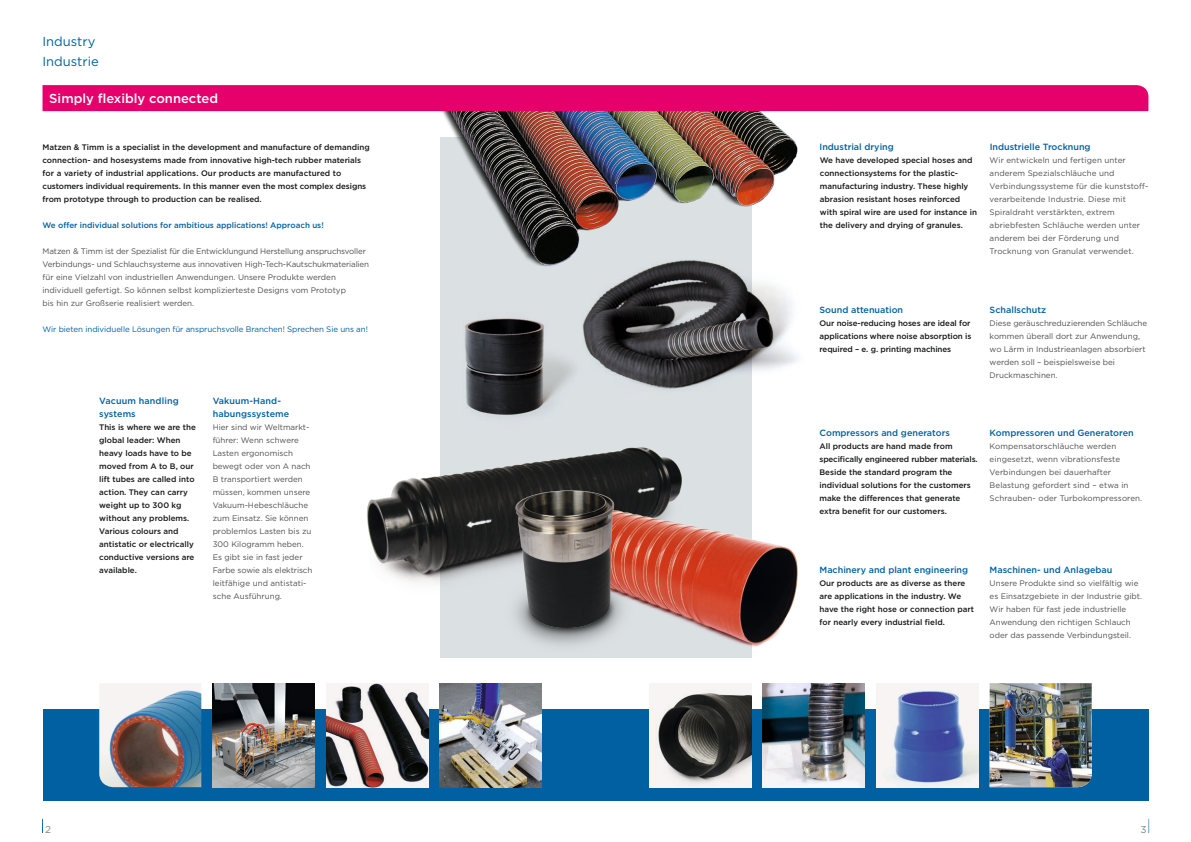
<style>
.page{position:relative;width:1191px;height:842px;background:#fff}
.page>*{position:absolute;margin:0;border:0;box-sizing:border-box;transform-origin:0 0}
.t1{font:500 13px "Gotham";color:#fff}
.t2{font:13px/19.5px "Gotham";color:#0060a1}
.t3{font:10px "Gotham";color:#818281}
.t4{font:500 9px/13px "Gotham";color:#0060a1}
.t5{font:8px/13px "Gotham";color:#4e4e4d}
.t6{font:500 8px/13px "Gotham";color:#151616}
.t7{font:8px "Gotham";letter-spacing:-.01em;color:#0060a1}
.t8{font:500 8px "Gotham";color:#0060a1}
</style>
<div class="page">
<div style="left:439px;top:137px;width:312px;height:520px;background:#dbe0e3"></div>
<div style="left:43px;top:709px;width:1105px;height:91px;background:#0060a1"></div>
<svg style="left:42px;top:818px;width:1px;height:15px"></svg>
<svg style="left:1148px;top:818px;width:2px;height:15px"></svg>
<img style="left:99px;top:683px;width:102px;height:104px">
<img style="left:326px;top:683px;width:102px;height:104px">
<img style="left:439px;top:683px;width:102px;height:104px">
<img style="left:213px;top:683px;width:102px;height:104px">
<img style="left:989px;top:683px;width:102px;height:104px">
<img style="left:876px;top:683px;width:102px;height:104px">
<img style="left:763px;top:683px;width:102px;height:104px">
<img style="left:649px;top:683px;width:102px;height:104px">
<img style="left:425px;top:111px;width:399px;height:112px">
<img style="left:425px;top:222px;width:173px;height:207px">
<img style="left:367px;top:429px;width:315px;height:154px">
<img style="left:653px;top:488px;width:145px;height:170px">
<img style="left:476px;top:429px;width:177px;height:229px">
<img style="left:476px;top:418px;width:170px;height:223px">
<div style="left:43px;top:85px;width:1105px;height:26px;background:#e5006b"></div>
<img style="left:569px;top:223px;width:230px;height:180px">
<h1 class="t2" style="left:43px;top:31px;width:58px">Industry<br>Industrie</h1>
<h1 class="t1" style="left:49px;top:90px;width:170px">Simply flexibly connected</h1>
<p class="t6" style="left:43px;top:141px;width:329px">Matzen &amp; Timm is a specialist in the development and manufacture of demanding connection- and hosesystems made from innovative high-tech rubber materials for a variety of industrial applications. Our products are manufactured to customers individual requirements. In this manner even the most complex designs from prototype through to production can be realised.</p>
<p class="t8" style="left:43px;top:220px;width:283px">We offer individual solutions for ambitious applications! Approach us!</p>
<p class="t5" style="left:43px;top:245px;width:328px">Matzen &amp; Timm ist der Spezialist für die Entwicklungund Herstellung anspruchsvoller Verbindungs- und Schlauchsysteme aus innovativen High-Tech-Kautschukmaterialien für eine Vielzahl von industriellen Anwendungen. Unsere Produkte werden individuell gefertigt. So können selbst komplizierteste Designs vom Prototyp<br>bis hin zur Großserie realisiert werden.</p>
<p class="t7" style="left:43px;top:324px;width:327px">Wir bieten individuelle Lösungen für anspruchsvolle Branchen! Sprechen Sie uns an!</p>
<p class="t4" style="left:99px;top:394px;width:81px">Vacuum handling systems</p>
<p class="t4" style="left:213px;top:394px;width:78px">Vakuum-Hand&shy;habungssysteme</p>
<p class="t6" style="left:99px;top:420px;width:98px">This is where we are the global leader: When heavy loads have to be moved from A to B, our lift tubes are called into action. They can carry weight up to 300 kg without any problems.<br>Various colours and antistatic or electrically conductive versions are available.</p>
<p class="t5" style="left:213px;top:420px;width:101px">Hier sind wir Weltmarkt&shy;führer: Wenn schwere<br>Lasten ergonomisch bewegt oder von A nach<br>B transportiert werden müssen, kommen unsere<br>Vakuum-Hebeschläuche zum Einsatz. Sie können problemlos Lasten bis zu<br>300 Kilogramm heben.<br>Es gibt sie in fast jeder<br>Farbe sowie als elektrisch leitfähige und antistati&shy;sche Ausführung.</p>
<p class="t4" style="left:819px;top:140px;width:76px">Industrial drying</p>
<p class="t4" style="left:989px;top:140px;width:102px">Industrielle Trocknung</p>
<p class="t6" style="left:820px;top:154px;width:159px">We have developed special hoses and connectionsystems for the plastic&shy;manufacturing industry. These highly abrasion resistant hoses reinforced with spiral wire are used for instance in the delivery and drying of granules.</p>
<p class="t5" style="left:989px;top:154px;width:160px">Wir entwickeln und fertigen unter anderem Spezialschläuche und Verbindungssysteme für die kunststoff&shy;verarbeitende Industrie. Diese mit Spiraldraht verstärkten, extrem abriebfesten Schläuche werden unter anderem bei der Förderung und Trocknung von Granulat verwendet.</p>
<p class="t4" style="left:819px;top:303px;width:85px">Sound attenuation</p>
<p class="t6" style="left:819px;top:316px;width:153px;text-align:justify">Our noise-reducing hoses are ideal for applications where noise absorption is required – e. g. printing machines</p>
<p class="t4" style="left:989px;top:303px;width:58px">Schallschutz</p>
<p class="t5" style="left:989px;top:316px;width:159px">Diese geräuschreduzierenden Schläuche kommen überall dort zur Anwendung, wo Lärm in Industrieanlagen absorbiert werden soll – beispielsweise bei Druckmaschinen.</p>
<p class="t4" style="left:819px;top:426px;width:132px">Compressors and generators</p>
<p class="t6" style="left:819px;top:440px;width:160px">All products are hand made from specifically engineered rubber materials.<br>Beside the standard program the individual solutions for the customers make the differences that generate extra benefit for our customers.</p>
<p class="t4" style="left:989px;top:426px;width:146px">Kompressoren und Generatoren</p>
<p class="t5" style="left:989px;top:440px;width:154px">Kompensatorschläuche werden eingesetzt, wenn vibrationsfeste Verbindungen bei dauerhafter Belastung gefordert sind – etwa in Schrauben- oder Turbokompressoren.</p>
<p class="t4" style="left:819px;top:563px;width:150px">Machinery and plant engineering</p>
<p class="t6" style="left:819px;top:576px;width:156px">Our products are as diverse as there are applications in the industry. We have the right hose or connection part for nearly every industrial field.</p>
<p class="t4" style="left:989px;top:563px;width:124px">Maschinen- und Anlagebau</p>
<p class="t5" style="left:989px;top:576px;width:154px">Unsere Produkte sind so vielfältig wie es Einsatzgebiete in der Industrie gibt.<br>Wir haben für fast jede industrielle Anwendung den richtigen Schlauch oder das passende Verbindungsteil.</p>
<p class="t3" style="left:45px;top:823px;width:7px">2</p>
<p class="t3" style="left:1140px;top:823px;width:8px">3</p>
</div>
